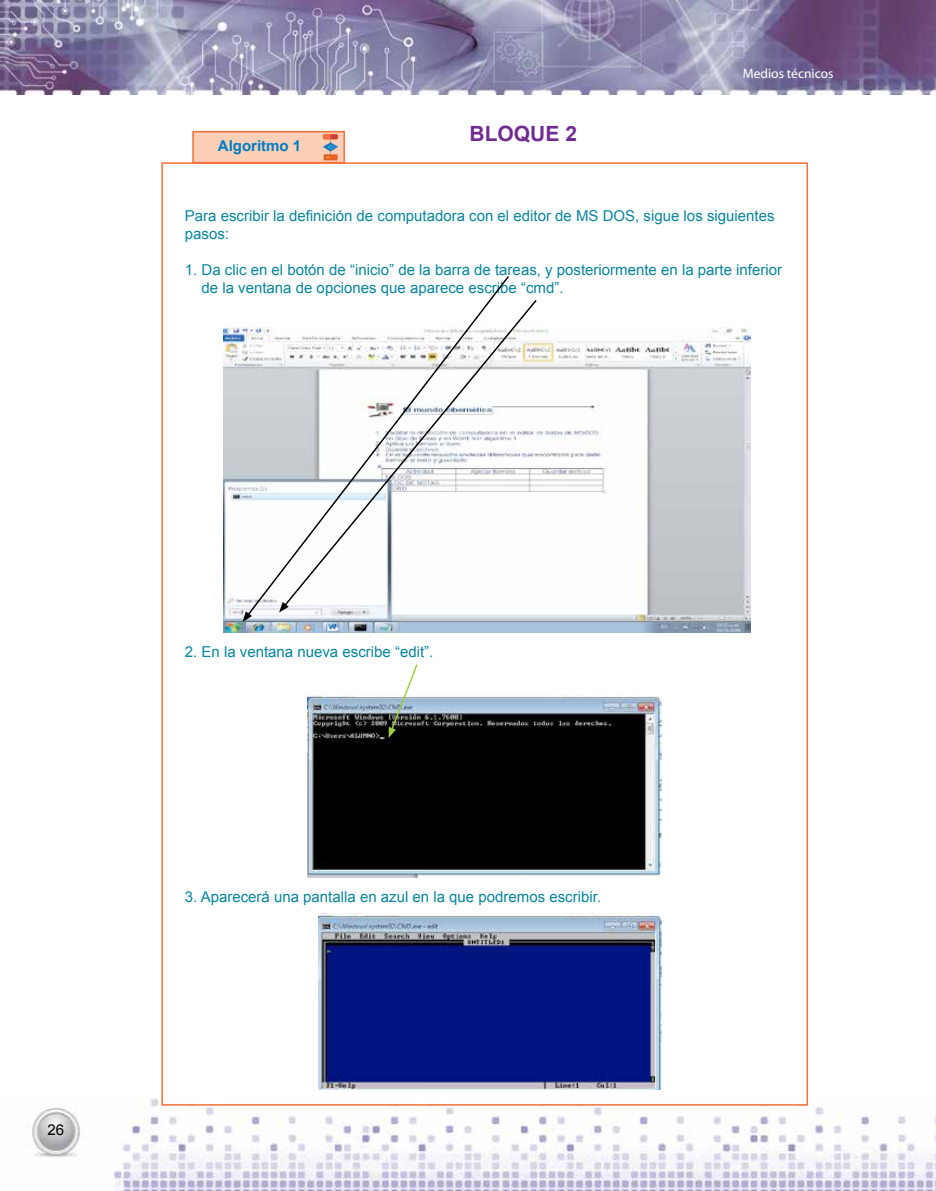
<style>
.page{position:relative;width:936px;height:1191px;background:#fff}
.page>*{position:absolute;margin:0;border:0;box-sizing:border-box;transform-origin:0 0}
.t1{font:700 21px "Arial";color:#6f2c91}
.t2{font:15px/18px "Arial";color:#09849c}
.t3{font:700 15px "Arial";color:#007bc1}
.t4{font:15px "Arial";color:#000}
.t5{font:13.5px "Myriad Pro";color:#fff}
</style>
<div class="page">
<img style="left:0;top:0;width:935px;height:94px">
<img style="left:27px;top:1098px;width:908px;height:93px">
<div style="left:161px;top:162px;width:647px;height:943px;background:#fff;border:2px solid #f36e38"></div>
<img style="left:223px;top:327px;width:527px;height:305px">
<svg style="left:245px;top:276px;width:265px;height:341px"></svg>
<svg style="left:242px;top:611px;width:10px;height:11px"></svg>
<svg style="left:282px;top:298px;width:256px;height:310px"></svg>
<svg style="left:279px;top:602px;width:10px;height:10px"></svg>
<img style="left:307px;top:695px;width:354px;height:182px">
<svg style="left:388px;top:664px;width:31px;height:74px"></svg>
<img style="left:318px;top:913px;width:343px;height:176px">
<div style="left:192px;top:131px;width:153px;height:32px;background:#fccfb6;border:2px solid #f36e38"></div>
<svg style="left:322px;top:134px;width:17px;height:26px"></svg>
<p class="t3" style="left:218px;top:136px;width:85px">Algoritmo 1</p>
<h1 class="t1" style="left:469px;top:120px;width:109px">BLOQUE 2</h1>
<p class="t5" style="left:742px;top:65px;width:92px">Medios técnicos</p>
<p class="t2" style="left:185px;top:207px;width:591px">Para escribir la definición de computadora con el editor de MS DOS, sigue los siguientes pasos:</p>
<p class="t2" style="left:201px;top:261px;width:582px;text-indent:-17px">1. Da clic en el botón de “inicio” de la barra de tareas, y posteriormente en la parte inferior de la ventana de opciones que aparece escribe “cmd”.</p>
<p class="t4" style="left:48px;top:1119px;width:18px">26</p>
<p class="t2" style="left:185px;top:643px;width:250px">2. En la ventana nueva escribe “edit”.</p>
<p class="t2" style="left:185px;top:887px;width:418px">3. Aparecerá una pantalla en azul en la que podremos escribir.</p>
</div>
